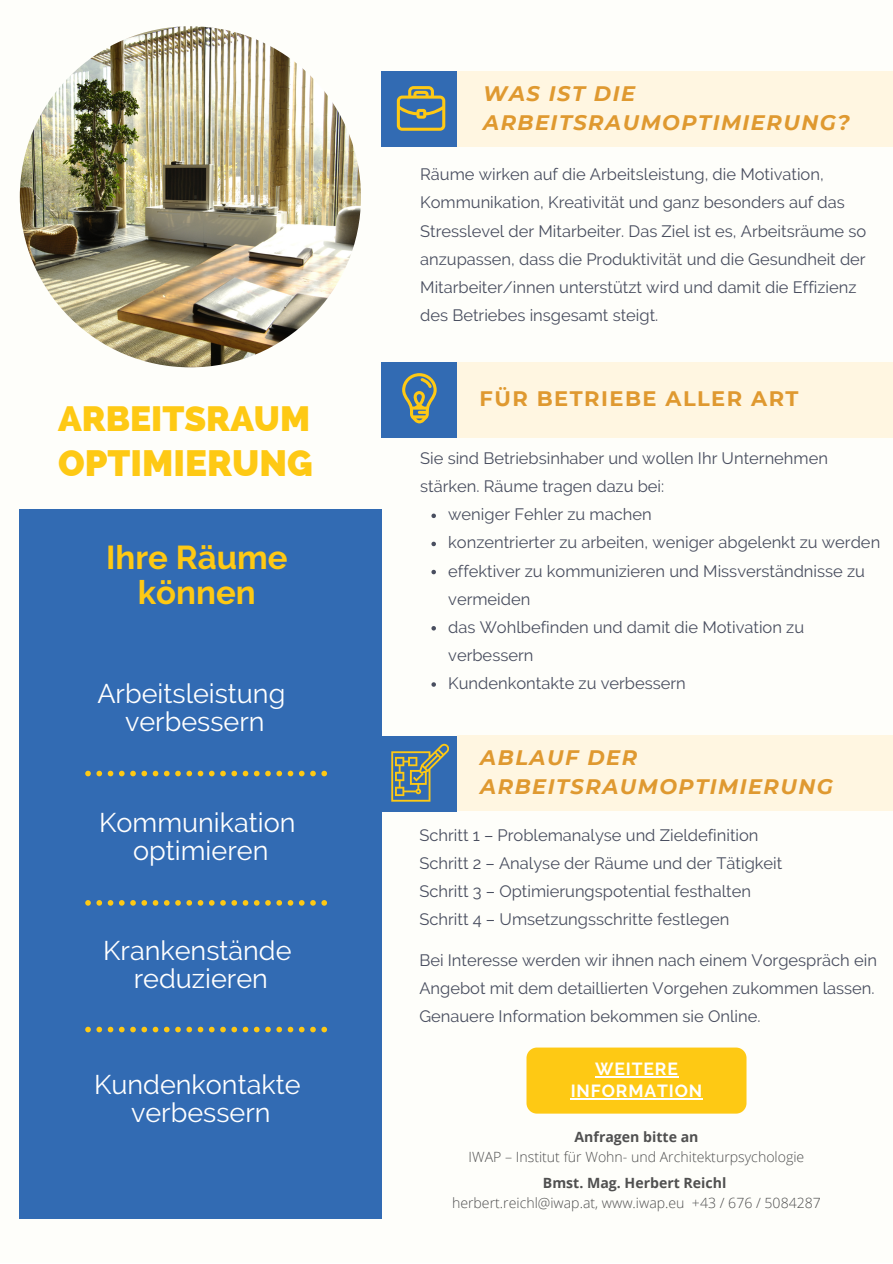
<style>
.page{position:relative;width:893px;height:1264px;background:#fff}
.page>*{position:absolute;margin:0;border:0;box-sizing:border-box;transform-origin:0 0}
.t1{font:800 36.75px "Raleway";color:#fec914}
.t2{font:800 35.25px "Raleway";color:#fec914}
.t3{font:700 33px "Raleway";color:#fec914}
.t4{font:27px "Raleway";color:#fff}
.t5{font:italic 700 21px/29.2px "Montserrat";letter-spacing:.07em;color:#df9930}
.t6{font:700 21px "Montserrat";letter-spacing:.07em;color:#df9930}
.t7{font:700 17.55px/22.5px "Raleway";letter-spacing:.05em;color:#fff;text-align:center}
.t8{font:16.5px/28px "Raleway";color:#494e5f}
.t9{font:300 14.1px "Open Sans";color:#505050}
.t10{font:700 14.1px "Open Sans";color:#505050}
</style>
<div class="page">
<div style="left:0;top:0;width:892px;height:1262px;background:#fefefa"></div>
<div style="left:20px;top:509px;width:362px;height:709px;background:#326bb3"></div>
<div style="left:457px;top:71px;width:435px;height:76px;background:#fff6e1"></div>
<div style="left:456px;top:362px;width:436px;height:75px;background:#fff6e1"></div>
<div style="left:382px;top:71px;width:75px;height:75px;background:#326bb3"></div>
<svg style="left:397px;top:86px;width:48px;height:45px"></svg>
<div style="left:382px;top:362px;width:75px;height:75px;background:#326bb3"></div>
<svg style="left:402px;top:373px;width:34px;height:50px"></svg>
<div style="left:457px;top:735px;width:435px;height:76px;background:#fff6e1"></div>
<div style="left:382px;top:736px;width:75px;height:75px;background:#326bb3"></div>
<img style="left:20px;top:26px;width:341px;height:341px;border-radius:50%">
<div style="left:526px;top:1047px;width:220px;height:66px;background:#fec914;border-radius:10px"></div>
<hr style="left:595px;top:1076px;width:83px;height:1px;background:#fff">
<hr style="left:570px;top:1098px;width:133px;height:1px;background:#fff">
<svg style="left:85px;top:770px;width:242px;height:6px"></svg>
<svg style="left:85px;top:900px;width:242px;height:5px"></svg>
<svg style="left:85px;top:1026px;width:242px;height:6px"></svg>
<svg style="left:391px;top:743px;width:57px;height:58px"></svg>
<svg style="left:431px;top:513px;width:5px;height:5px"></svg>
<svg style="left:431px;top:541px;width:5px;height:5px"></svg>
<svg style="left:431px;top:570px;width:5px;height:4px"></svg>
<svg style="left:431px;top:626px;width:5px;height:4px"></svg>
<svg style="left:431px;top:682px;width:5px;height:4px"></svg>
<p class="t2" style="left:58px;top:398px;width:253px">ARBEITSRAUM</p>
<p class="t1" style="left:58px;top:441px;width:256px">OPTIMIERUNG</p>
<p class="t3" style="left:106px;top:538px;width:183px">Ihre Räume</p>
<p class="t3" style="left:138px;top:573px;width:119px">können</p>
<p class="t4" style="left:97px;top:678px;width:189px">Arbeitsleistung</p>
<p class="t4" style="left:125px;top:706px;width:141px">verbessern</p>
<p class="t4" style="left:99px;top:806px;width:198px">Kommunikation</p>
<p class="t4" style="left:133px;top:835px;width:137px">optimieren</p>
<p class="t4" style="left:103px;top:934px;width:190px">Krankenstände</p>
<p class="t4" style="left:134px;top:962px;width:136px">reduzieren</p>
<p class="t4" style="left:94px;top:1068px;width:208px">Kundenkontakte</p>
<p class="t4" style="left:131px;top:1096px;width:141px">verbessern</p>
<p class="t5" style="left:483px;top:79px;width:368px">WAS IST DIE<br>ARBEITSRAUMOPTIMIERUNG?</p>
<p class="t8" style="left:420px;top:160px;width:447px">Räume wirken auf die Arbeitsleistung, die Motivation, Kommunikation, Kreativität und ganz besonders auf das Stresslevel der Mitarbeiter. Das Ziel ist es, Arbeitsräume so anzupassen, dass die Produktivität und die Gesundheit der Mitarbeiter/innen unterstützt wird und damit die Effizienz des Betriebes insgesamt steigt.</p>
<p class="t6" style="left:479px;top:386px;width:320px">FÜR BETRIEBE ALLER ART</p>
<p class="t8" style="left:420px;top:444px;width:409px">Sie sind Betriebsinhaber und wollen Ihr Unternehmen stärken. Räume tragen dazu bei:</p>
<p class="t8" style="left:448px;top:500px;width:205px">weniger Fehler zu machen</p>
<p class="t8" style="left:448px;top:528px;width:433px">konzentrierter zu arbeiten, weniger abgelenkt zu werden</p>
<p class="t8" style="left:448px;top:556px;width:418px">effektiver zu kommunizieren und Missverständnisse zu vermeiden</p>
<p class="t8" style="left:448px;top:613px;width:357px">das Wohlbefinden und damit die Motivation zu verbessern</p>
<p class="t8" style="left:448px;top:669px;width:239px">Kundenkontakte zu verbessern</p>
<p class="t5" style="left:480px;top:742px;width:354px">ABLAUF DER<br>ARBEITSRAUMOPTIMIERUNG</p>
<p class="t8" style="left:419px;top:821px;width:340px">Schritt 1 – Problemanalyse und Zieldefinition</p>
<p class="t8" style="left:419px;top:849px;width:364px">Schritt 2 – Analyse der Räume und der Tätigkeit</p>
<p class="t8" style="left:419px;top:877px;width:333px">Schritt 3 – Optimierungspotential festhalten</p>
<p class="t8" style="left:419px;top:905px;width:311px">Schritt 4 – Umsetzungsschritte festlegen</p>
<p class="t8" style="left:419px;top:946px;width:459px">Bei Interesse werden wir ihnen nach einem Vorgespräch ein<br>Angebot mit dem detaillierten Vorgehen zukommen lassen.</p>
<p class="t8" style="left:419px;top:1002px;width:342px">Genauere Information bekommen sie Online.</p>
<p class="t7" style="left:570px;top:1057px;width:133px">WEITERE<br>INFORMATION</p>
<p class="t10" style="left:574px;top:1126px;width:125px">Anfragen bitte an</p>
<p class="t9" style="left:468px;top:1146px;width:337px">IWAP – Institut für Wohn- und Architekturpsychologie</p>
<p class="t10" style="left:543px;top:1172px;width:185px">Bmst. Mag. Herbert Reichl</p>
<p class="t9" style="left:452px;top:1192px;width:370px">herbert.reichl@iwap.at, www.iwap.eu +43 / 676 / 5084287</p>
</div>
